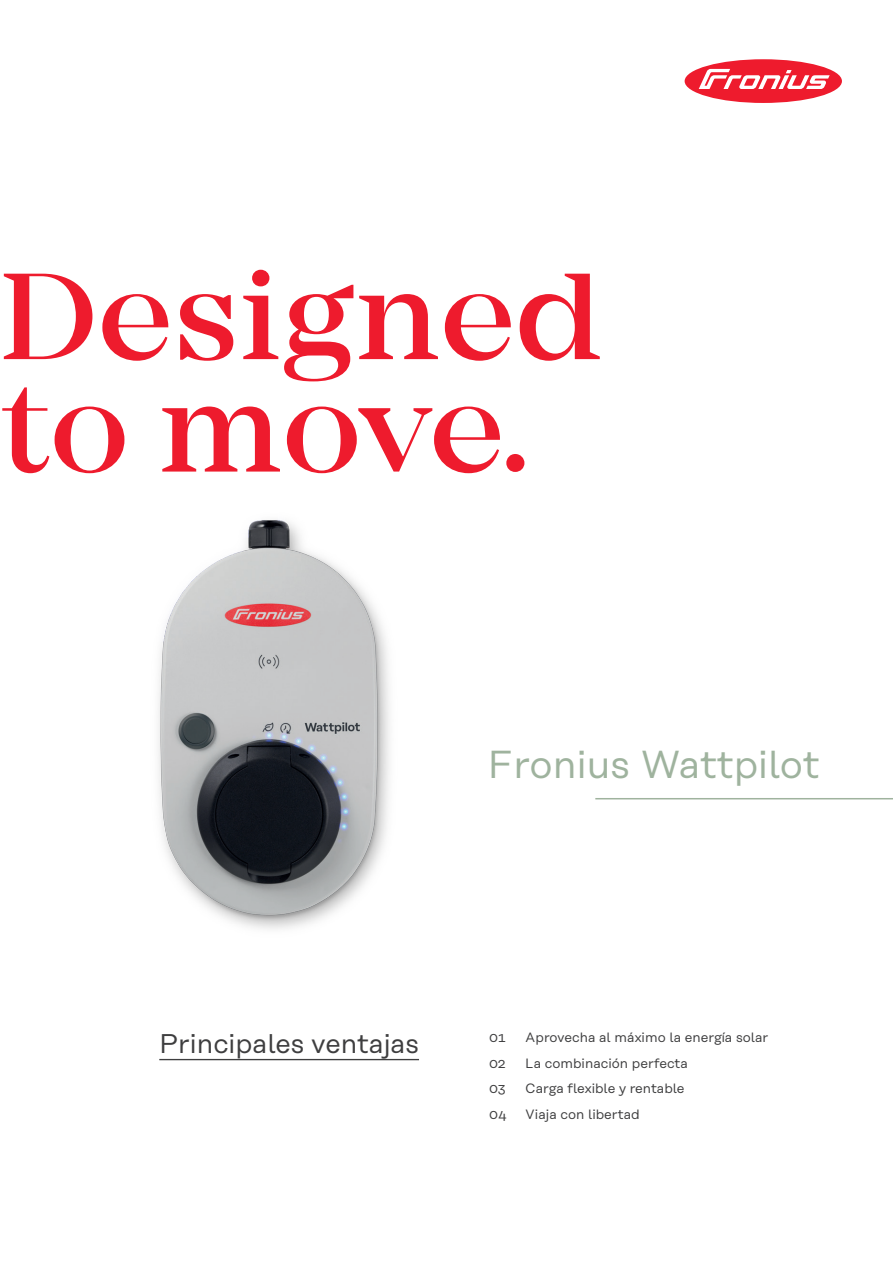
<style>
.page{position:relative;width:893px;height:1263px;background:#fff}
.page>*{position:absolute;margin:0;border:0;box-sizing:border-box;transform-origin:0 0}
.t1{font:500 127.5px/112.5px "Mirador";color:#ee1b2d}
.t2{font:39px "Rational Text";color:#9fb39e}
.t3{font:27px "Rational Text";color:#3e3e3f}
.t4{font:13.5px "Rational Text";color:#3e3e3f}
</style>
<div class="page">
<hr style="left:595px;top:798px;width:298px;height:1px;background:#9fb39e">
<div style="left:685px;top:59px;width:157px;height:44px;background:#ee1b2d;border-radius:50%"></div>
<svg style="left:699px;top:69px;width:131px;height:20px"></svg>
<hr style="left:159px;top:1059px;width:260px;height:1px;background:#3e3e3f">
<img style="left:158px;top:520px;width:232px;height:409px">
<h1 class="t1" style="left:0;top:261px;width:604px">Designed to move.</h1>
<h2 class="t2" style="left:488px;top:742px;width:334px">Fronius Wattpilot</h2>
<h3 class="t3" style="left:159px;top:1028px;width:261px">Principales ventajas</h3>
<p class="t4" style="left:489px;top:1029px;width:18px">01</p>
<p class="t4" style="left:525px;top:1029px;width:245px">Aprovecha al máximo la energía solar</p>
<p class="t4" style="left:489px;top:1055px;width:18px">02</p>
<p class="t4" style="left:525px;top:1055px;width:164px">La combinación perfecta</p>
<p class="t4" style="left:489px;top:1080px;width:18px">03</p>
<p class="t4" style="left:525px;top:1080px;width:161px">Carga flexible y rentable</p>
<p class="t4" style="left:489px;top:1106px;width:19px">04</p>
<p class="t4" style="left:525px;top:1106px;width:116px">Viaja con libertad</p>
</div>
